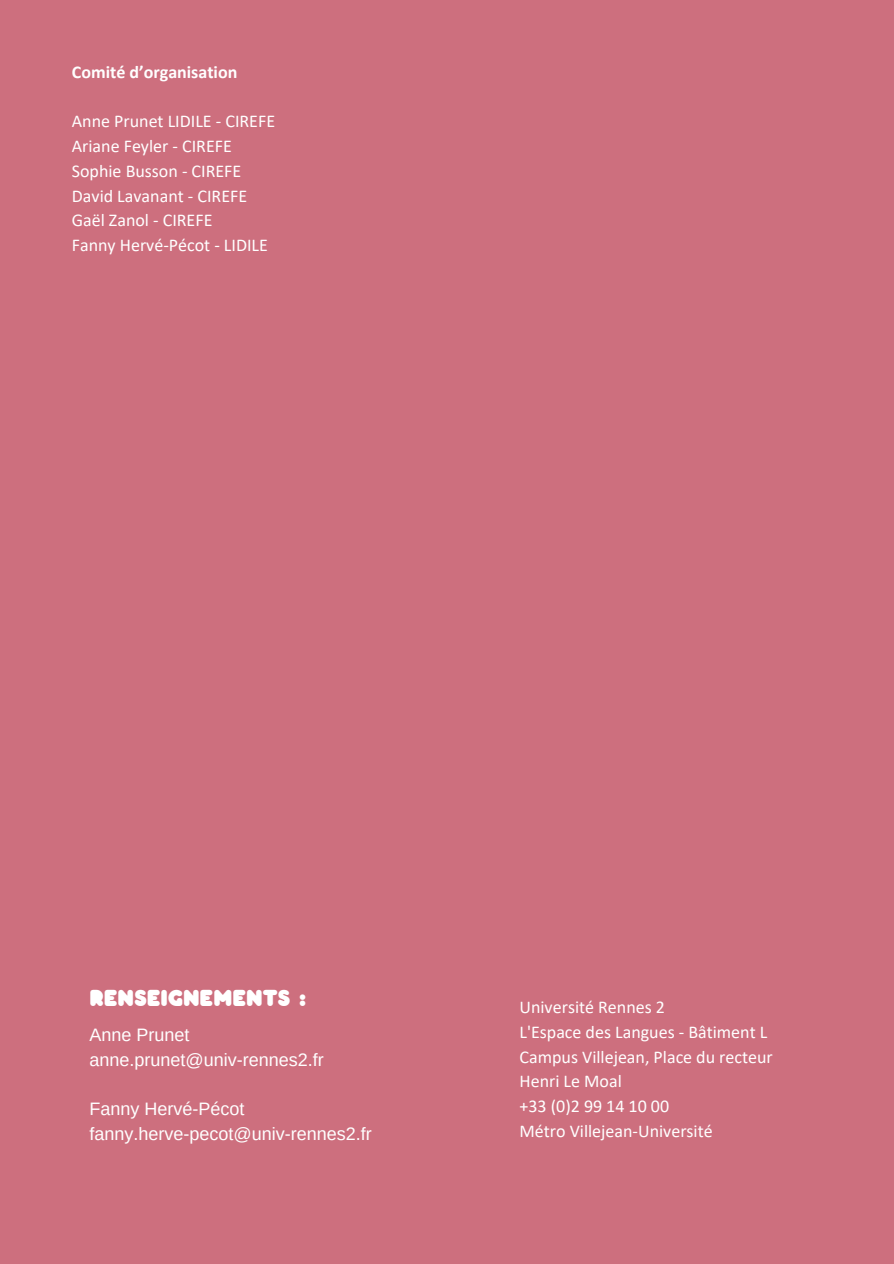
<style>
.page{position:relative;width:894px;height:1264px;background:#fff}
.page>*{position:absolute;margin:0;border:0;box-sizing:border-box;transform-origin:0 0}
.t1{font:22.5px "Pochoir Pleine";color:#fff}
.t2{font:18px "Calibri";color:#fff}
.t3{font:18px "Arimo";color:#fff}
.t4{font:700 18px "Calibri";color:#fff}
</style>
<div class="page">
<div style="left:0;top:0;width:893px;height:1263px;background:#cd6f7e"></div>
<p class="t4" style="left:72px;top:64px;width:167px">Comité d’organisation</p>
<p class="t2" style="left:72px;top:114px;width:205px">Anne Prunet LIDILE - CIREFE</p>
<p class="t2" style="left:72px;top:138px;width:161px">Ariane Feyler - CIREFE</p>
<p class="t2" style="left:72px;top:163px;width:171px">Sophie Busson - CIREFE</p>
<p class="t2" style="left:72px;top:188px;width:177px">David Lavanant - CIREFE</p>
<p class="t2" style="left:72px;top:213px;width:142px">Gaël Zanol - CIREFE</p>
<p class="t2" style="left:72px;top:237px;width:197px">Fanny Hervé-Pécot - LIDILE</p>
<p class="t1" style="left:89px;top:984px;width:218px">RENSEIGNEMENTS :</p>
<h2 class="t3" style="left:89px;top:1024px;width:101px">Anne Prunet</h2>
<p class="t3" style="left:89px;top:1049px;width:236px">anne.prunet@univ-rennes2.fr</p>
<p class="t3" style="left:89px;top:1098px;width:156px">Fanny Hervé-Pécot</p>
<p class="t3" style="left:89px;top:1123px;width:284px">fanny.herve-pecot@univ-rennes2.fr</p>
<p class="t2" style="left:519px;top:999px;width:147px">Université Rennes 2</p>
<p class="t2" style="left:519px;top:1024px;width:249px">L'Espace des Langues - Bâtiment L</p>
<h1 class="t2" style="left:519px;top:1049px;width:255px">Campus Villejean, Place du recteur</h1>
<p class="t2" style="left:519px;top:1073px;width:104px">Henri Le Moal</p>
<p class="t2" style="left:519px;top:1098px;width:151px">+33 (0)2 99 14 10 00</p>
<p class="t2" style="left:519px;top:1123px;width:195px">Métro Villejean-Université</p>
</div>
